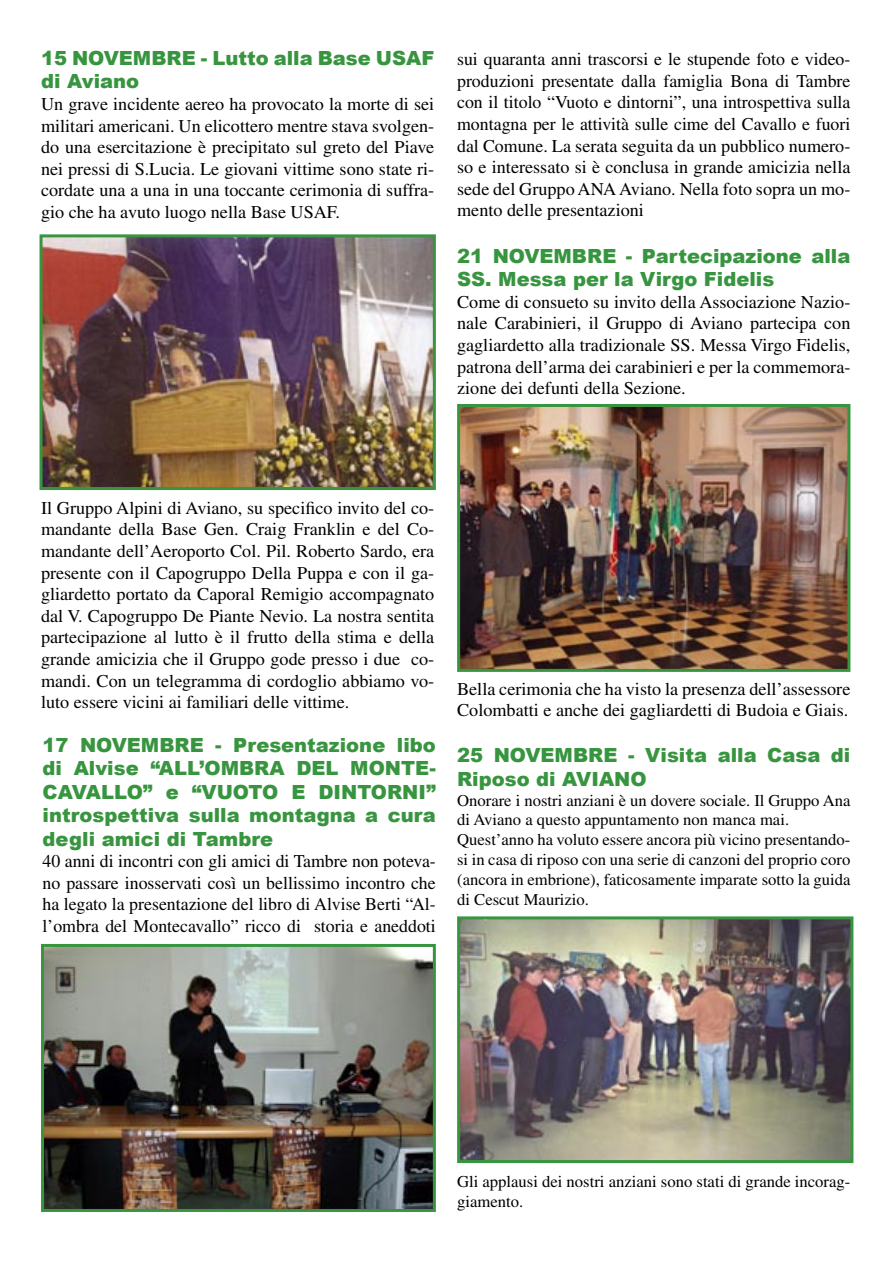
<style>
.page{position:relative;width:893px;height:1263px;background:#fff}
.page>*{position:absolute;margin:0;border:0;box-sizing:border-box;transform-origin:0 0}
.t1{font:900 19.5px/23.4px "Arial";color:#38953f}
.t2{font:18px/21.6px "Times";color:#000;text-align:justify}
.t3{font:16.5px/19.8px "Times";color:#000}
</style>
<div class="page">
<img style="left:45px;top:948px;width:387px;height:260px">
<div style="left:41px;top:944px;width:395px;height:268px;border:3px solid #38953f"></div>
<img style="left:461px;top:408px;width:385px;height:260px">
<div style="left:457px;top:404px;width:393px;height:268px;border:3px solid #38953f"></div>
<img style="left:461px;top:920px;width:388px;height:239px">
<div style="left:457px;top:916px;width:396px;height:247px;border:3px solid #38953f"></div>
<img style="left:44px;top:238px;width:388px;height:248px">
<div style="left:40px;top:234px;width:396px;height:256px;border:3px solid #38953f"></div>
<p class="t1" style="left:41px;top:46px;width:395px">15 NOVEMBRE - Lutto alla Base USAF di Aviano</p>
<p class="t2" style="left:41px;top:93px;width:395px">Un grave incidente aereo ha provocato la morte di sei militari americani. Un elicottero mentre stava svolgen&shy;do una esercitazione è precipitato sul greto del Piave nei pressi di S.Lucia. Le giovani vittime sono state ri&shy;cordate una a una in una toccante cerimonia di suffra&shy;gio che ha avuto luogo nella Base USAF.</p>
<p class="t2" style="left:457px;top:48px;width:395px">sui quaranta anni trascorsi e le stupende foto e video&shy;produzioni presentate dalla famiglia Bona di Tambre con il titolo “Vuoto e dintorni”, una introspettiva sulla montagna per le attività sulle cime del Cavallo e fuori dal Comune. La serata seguita da un pubblico numero&shy;so e interessato si è conclusa in grande amicizia nella sede del Gruppo ANA Aviano. Nella foto sopra un mo&shy;mento delle presentazioni</p>
<p class="t1" style="left:457px;top:243px;width:395px">21 NOVEMBRE - Partecipazione alla<br>SS. Messa per la Virgo Fidelis</p>
<p class="t2" style="left:457px;top:291px;width:395px">Come di consueto su invito della Associazione Nazio&shy;nale Carabinieri, il Gruppo di Aviano partecipa con gagliardetto alla tradizionale SS. Messa Virgo Fidelis, patrona dell’arma dei carabinieri e per la commemora&shy;zione dei defunti della Sezione.</p>
<p class="t2" style="left:41px;top:497px;width:395px">Il Gruppo Alpini di Aviano, su specifico invito del co&shy;mandante della Base Gen. Craig Franklin e del Co&shy;mandante dell’Aeroporto Col. Pil. Roberto Sardo, era presente con il Capogruppo Della Puppa e con il ga&shy;gliardetto portato da Caporal Remigio accompagnato dal V. Capogruppo De Piante Nevio. La nostra sentita partecipazione al lutto è il frutto della stima e della grande amicizia che il Gruppo gode presso i due co&shy;mandi. Con un telegramma di cordoglio abbiamo vo&shy;luto essere vicini ai familiari delle vittime.</p>
<p class="t1" style="left:43px;top:733px;width:395px;text-align:justify">17 NOVEMBRE - Presentazione libo di Alvise “ALL’OMBRA DEL MONTE-CAVALLO” e “VUOTO E DINTORNI” introspettiva sulla montagna a cura degli amici di Tambre</p>
<p class="t2" style="left:43px;top:850px;width:395px">40 anni di incontri con gli amici di Tambre non poteva&shy;no passare inosservati così un bellissimo incontro che ha legato la presentazione del libro di Alvise Berti “Al&shy;l’ombra del Montecavallo” ricco di storia e aneddoti</p>
<p class="t2" style="left:457px;top:678px;width:395px">Bella cerimonia che ha visto la presenza dell’assessore<br>Colombatti e anche dei gagliardetti di Budoia e Giais.</p>
<p class="t1" style="left:457px;top:743px;width:395px">25 NOVEMBRE - Visita alla Casa di<br>Riposo di AVIANO</p>
<p class="t3" style="left:457px;top:790px;width:395px">Onorare i nostri anziani è un dovere sociale. Il Gruppo Ana di Aviano a questo appuntamento non manca mai.<br>Quest’anno ha voluto essere ancora più vicino presentando&shy;si in casa di riposo con una serie di canzoni del proprio coro (ancora in embrione), faticosamente imparate sotto la guida di Cescut Maurizio.</p>
<p class="t3" style="left:457px;top:1171px;width:395px">Gli applausi dei nostri anziani sono stati di grande incorag&shy;giamento.</p>
</div>
